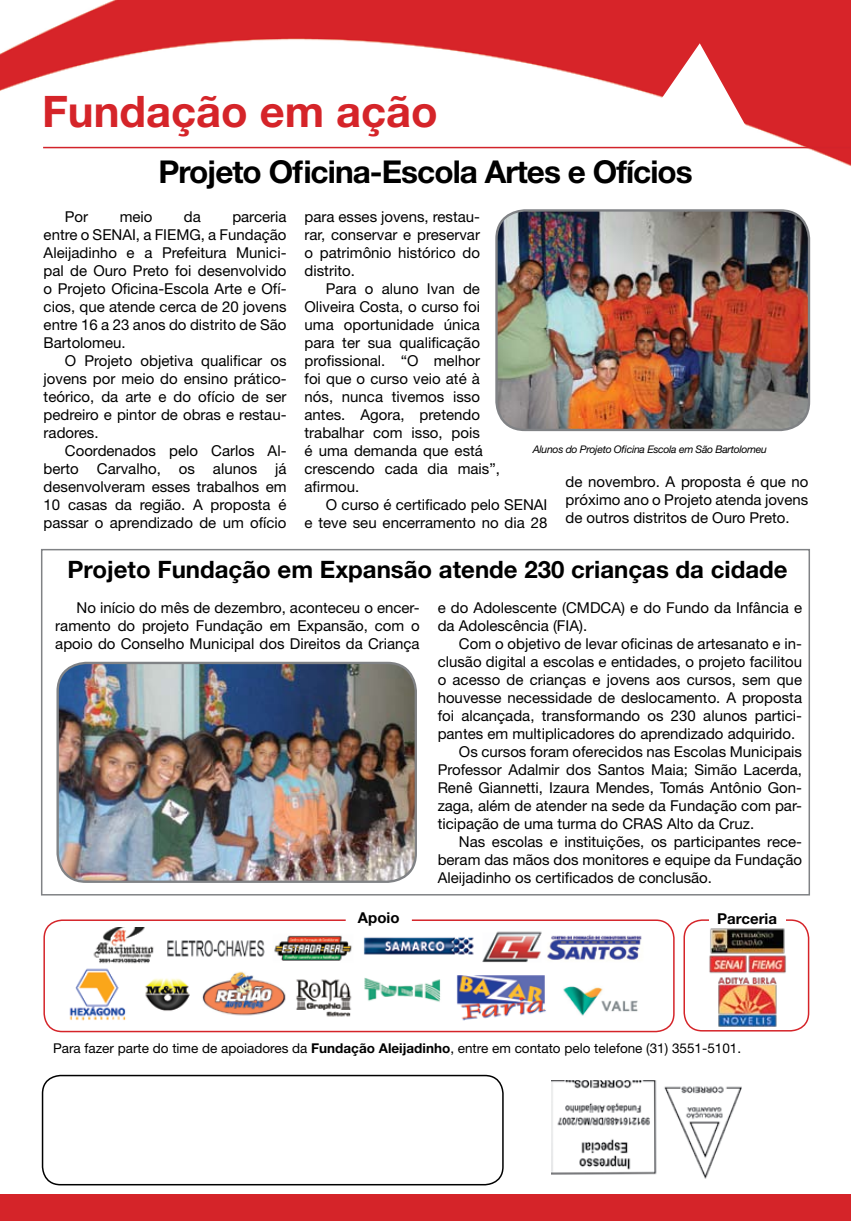
<style>
.page{position:relative;width:851px;height:1221px;background:#fff}
.page>*{position:absolute;margin:0;border:0;box-sizing:border-box;transform-origin:0 0}
.t1{font:700 43.5px "Helvetica Neue";color:#d52429}
.t2{font:700 31.5px "Helvetica Neue";letter-spacing:-.03em;color:#000}
.t3{font:700 24px "Helvetica Neue";color:#000}
.t4{font:15px/18px "Helvetica Neue";color:#000;text-align:justify}
.t5{font:700 15px "Helvetica Neue";color:#000}
.t6{font:13.5px "Helvetica Neue";color:#000}
.t7{font:italic 10.5px "Helvetica Neue";letter-spacing:-.03em;color:#000}
.s1{font-weight:700}
</style>
<div class="page">
<img style="left:0;top:0;width:850px;height:1186px">
<hr style="left:43px;top:147px;width:807px;height:1px;background:#d2232a">
<div style="left:0;top:1194px;width:850px;height:26px;background:#d52429"></div>
<svg style="left:650px;top:43px;width:95px;height:83px"></svg>
<div style="left:42px;top:1074px;width:461px;height:111px;border:2px solid #000;border-radius:18px"></div>
<img style="left:551px;top:1080px;width:190px;height:97px">
<div style="left:44px;top:920px;width:629px;height:111px;background:#fff;border-radius:18px"></div>
<div style="left:43px;top:919px;width:631px;height:113px;border:2px solid #d52429;border-radius:18px"></div>
<div style="left:346px;top:910px;width:65px;height:18px;background:#fff"></div>
<div style="left:684px;top:920px;width:124px;height:110px;background:#fff;border-radius:18px"></div>
<div style="left:683px;top:919px;width:126px;height:112px;border:2px solid #d52429;border-radius:18px"></div>
<img style="left:69px;top:927px;width:573px;height:94px">
<hr style="left:707px;top:913px;width:77px;height:2px;background:#fff">
<img style="left:687px;top:925px;width:118px;height:102px">
<div style="left:708px;top:912px;width:77px;height:15px;background:#fff"></div>
<img style="left:496px;top:210px;width:312px;height:220px">
<div style="left:495px;top:209px;width:315px;height:222px;border:2px solid #808285;border-radius:28px"></div>
<img style="left:58px;top:663px;width:358px;height:218px">
<div style="left:56px;top:661px;width:361px;height:221px;border:2px solid #808285;border-radius:28px"></div>
<div style="left:41px;top:549px;width:768px;height:346px;border:2px solid #808285"></div>
<h1 class="t1" style="left:42px;top:85px;width:397px">Fundação em ação</h1>
<h2 class="t2" style="left:158px;top:152px;width:536px">Projeto Oficina-Escola Artes e Ofícios</h2>
<p class="t4" style="left:44px;top:207px;width:244px;text-indent:189px">parceria entre o SENAI, a FIEMG, a Fundação Aleijadinho e a Prefeitura Munici&shy;pal de Ouro Preto foi desenvolvido o Projeto Oficina-Escola Arte e Ofí&shy;cios, que atende cerca de 20 jovens entre 16 a 23 anos do distrito de São Bartolomeu.</p>
<p class="t4" style="left:44px;top:351px;width:244px;text-indent:21px">O Projeto objetiva qualificar os jovens por meio do ensino prático&shy;teórico, da arte e do ofício de ser pedreiro e pintor de obras e restau&shy;radores.</p>
<p class="t4" style="left:44px;top:441px;width:244px;text-indent:21px">Coordenados pelo Carlos Al&shy;berto Carvalho, os alunos já desenvolveram esses trabalhos em 10 casas da região. A proposta é passar o aprendizado de um ofício</p>
<p class="t4" style="left:65px;top:207px;width:25px">Por</p>
<p class="t4" style="left:120px;top:207px;width:34px">meio</p>
<p class="t4" style="left:184px;top:207px;width:18px">da</p>
<p class="t4" style="left:304px;top:207px;width:177px">para esses jovens, restau&shy;rar, conservar e preservar o patrimônio histórico do distrito.</p>
<p class="t4" style="left:304px;top:279px;width:197px;text-align:left;text-indent:21px">Para o aluno Ivan de<br>Oliveira Costa, o curso foi uma oportunidade única para ter sua qualificação profissional. “O melhor foi que o curso veio até à nós, nunca tivemos isso antes. Agora, pretendo trabalhar com isso, pois<br>é uma demanda que está crescendo cada dia mais”, afirmou.</p>
<p class="t4" style="left:304px;top:495px;width:244px;text-align:right">O curso é certificado pelo SENAI<br>e teve seu encerramento no dia 28</p>
<p class="t7" style="left:532px;top:443px;width:235px">Alunos do Projeto Oficina Escola em São Bartolomeu</p>
<p class="t4" style="left:565px;top:473px;width:244px">de novembro. A proposta é que no próximo ano o Projeto atenda jovens de outros distritos de Ouro Preto.</p>
<h3 class="t3" style="left:68px;top:554px;width:721px">Projeto Fundação em Expansão atende 230 crianças da cidade</h3>
<p class="t4" style="left:55px;top:598px;width:366px;text-indent:21px">No início do mês de dezembro, aconteceu o encer&shy;ramento do projeto Fundação em Expansão, com o apoio do Conselho Municipal dos Direitos da Criança</p>
<p class="t4" style="left:437px;top:598px;width:366px">e do Adolescente (CMDCA) e do Fundo da Infância e da Adolescência (FIA).</p>
<p class="t4" style="left:459px;top:634px;width:344px">Com o objetivo de levar oficinas de artesanato e in-</p>
<p class="t4" style="left:437px;top:652px;width:366px">clusão digital a escolas e entidades, o projeto facilitou</p>
<p class="t4" style="left:437px;top:670px;width:366px">o acesso de crianças e jovens aos cursos, sem que</p>
<p class="t4" style="left:437px;top:688px;width:366px">houvesse necessidade de deslocamento. A proposta</p>
<p class="t4" style="left:437px;top:706px;width:366px">foi alcançada, transformando os 230 alunos partici-</p>
<p class="t4" style="left:437px;top:724px;width:359px">pantes em multiplicadores do aprendizado adquirido.</p>
<p class="t4" style="left:459px;top:742px;width:344px">Os cursos foram oferecidos nas Escolas Municipais</p>
<p class="t4" style="left:437px;top:760px;width:366px">Professor Adalmir dos Santos Maia; Simão Lacerda,</p>
<p class="t4" style="left:437px;top:778px;width:366px">Renê Giannetti, Izaura Mendes, Tomás Antônio Gon-</p>
<p class="t4" style="left:437px;top:796px;width:366px">zaga, além de atender na sede da Fundação com par-</p>
<p class="t4" style="left:437px;top:814px;width:318px">ticipação de uma turma do CRAS Alto da Cruz.</p>
<p class="t4" style="left:459px;top:832px;width:344px">Nas escolas e instituições, os participantes rece-</p>
<p class="t4" style="left:437px;top:850px;width:366px">beram das mãos dos monitores e equipe da Fundação</p>
<p class="t4" style="left:437px;top:868px;width:276px">Aleijadinho os certificados de conclusão.</p>
<p class="t5" style="left:358px;top:907px;width:43px">Apoio</p>
<p class="t5" style="left:717px;top:909px;width:61px">Parceria</p>
<p class="t6" style="left:53px;top:1040px;width:689px">Para fazer parte do time de apoiadores da <span class="s1">Fundação Aleijadinho</span>, entre em contato pelo telefone (31) 3551-5101.</p>
</div>
